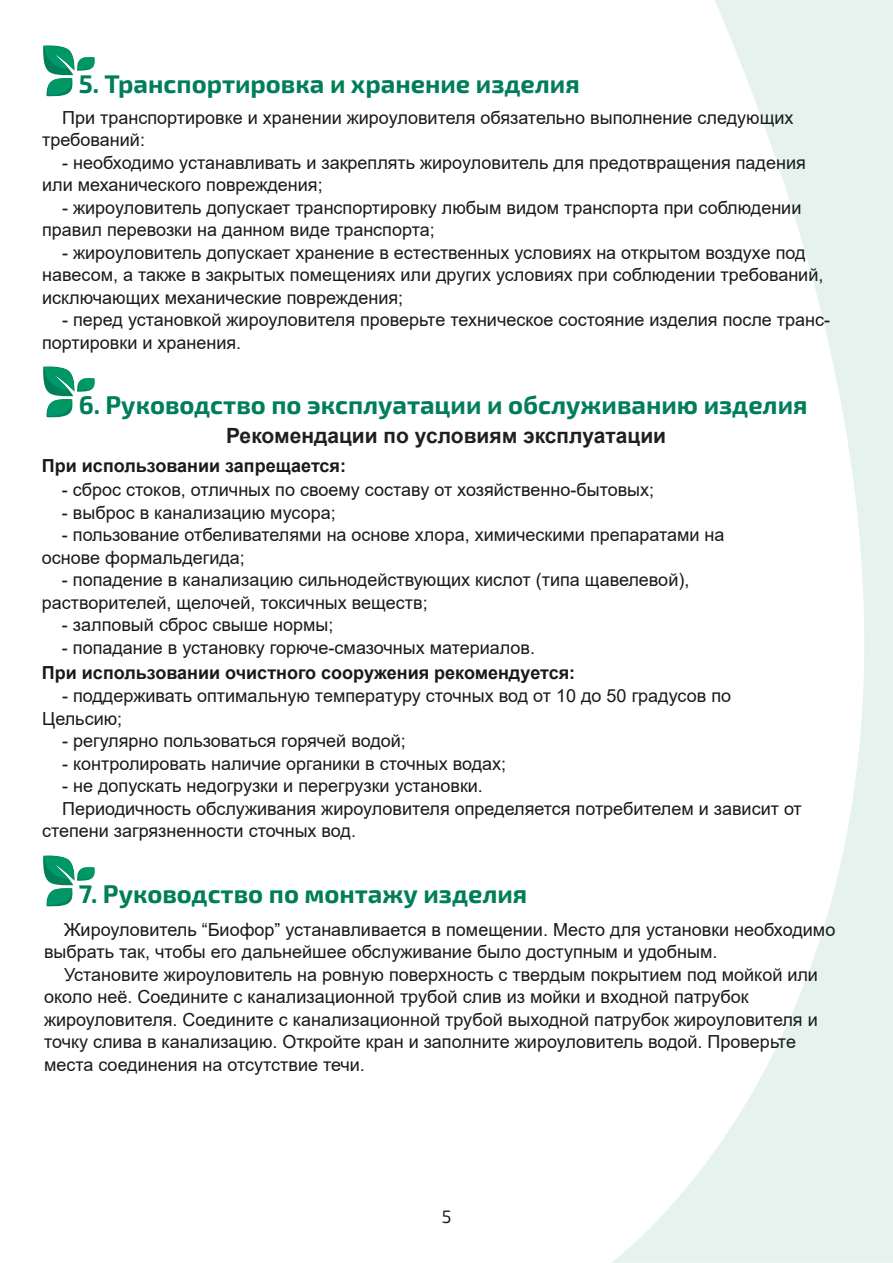
<style>
.page{position:relative;width:893px;height:1263px;background:#fff}
.page>*{position:absolute;margin:0;border:0;box-sizing:border-box;transform-origin:0 0}
.t1{font:700 25.5px "Exo 2.0";color:#007e59}
.t2{font:700 21px "Arial";color:#231f20}
.t3{font:18px/22.5px "Arial";color:#171a1d}
.t4{font:700 18px "Arial";color:#171a1d}
.t5{font:18px "Exo 2.0";color:#231f20}
</style>
<div class="page">
<svg style="left:612px;top:0;width:281px;height:1263px"></svg>
<svg style="left:43px;top:45px;width:52px;height:52px"></svg>
<svg style="left:43px;top:366px;width:52px;height:52px"></svg>
<svg style="left:43px;top:855px;width:52px;height:52px"></svg>
<h1 class="t1" style="left:79px;top:69px;width:502px">5. Транспортировка и хранение изделия</h1>
<p class="t3" style="left:42px;top:106px;width:753px;text-indent:20px">При транспортировке и хранении жироуловителя обязательно выполнение следующих требований:</p>
<p class="t3" style="left:42px;top:151px;width:765px;text-indent:20px">- необходимо устанавливать и закреплять жироуловитель для предотвращения падения или механического повреждения;</p>
<p class="t3" style="left:42px;top:196px;width:761px;text-indent:20px">- жироуловитель допускает транспортировку любым видом транспорта при соблюдении правил перевозки на данном виде транспорта;</p>
<p class="t3" style="left:42px;top:241px;width:783px;text-indent:20px">- жироуловитель допускает хранение в естественных условиях на открытом воздухе под навесом, а также в закрытых помещениях или других условиях при соблюдении требований, исключающих механические повреждения;</p>
<p class="t3" style="left:42px;top:309px;width:789px;text-indent:20px">- перед установкой жироуловителя проверьте техническое состояние изделия после транс&shy;портировки и хранения.</p>
<h1 class="t1" style="left:79px;top:390px;width:730px">6. Руководство по эксплуатации и обслуживанию изделия</h1>
<p class="t2" style="left:226px;top:421px;width:441px">Рекомендации по условиям эксплуатации</p>
<p class="t4" style="left:42px;top:453px;width:306px">При использовании запрещается:</p>
<p class="t3" style="left:62px;top:478px;width:594px">- сброс стоков, отличных по своему составу от хозяйственно-бытовых;</p>
<p class="t3" style="left:62px;top:501px;width:275px">- выброс в канализацию мусора;</p>
<p class="t3" style="left:42px;top:523px;width:684px;text-indent:20px">- пользование отбеливателями на основе хлора, химическими препаратами на основе формальдегида;</p>
<p class="t3" style="left:42px;top:568px;width:649px;text-indent:20px">- попадение в канализацию сильнодействующих кислот (типа щавелевой), растворителей, щелочей, токсичных веществ;</p>
<p class="t3" style="left:62px;top:613px;width:273px">- залповый сброс свыше нормы;</p>
<p class="t3" style="left:62px;top:636px;width:475px">- попадание в установку горюче-смазочных материалов.</p>
<p class="t4" style="left:42px;top:660px;width:535px">При использовании очистного сооружения рекомендуется:</p>
<p class="t3" style="left:42px;top:684px;width:690px;text-indent:20px">- поддерживать оптимальную температуру сточных вод от 10 до 50 градусов по<br>Цельсию;</p>
<p class="t3" style="left:62px;top:729px;width:345px">- регулярно пользоваться горячей водой;</p>
<p class="t3" style="left:62px;top:752px;width:446px">- контролировать наличие органики в сточных водах;</p>
<p class="t3" style="left:62px;top:774px;width:422px">- не допускать недогрузки и перегрузки установки.</p>
<p class="t3" style="left:62px;top:797px;width:741px">Периодичность обслуживания жироуловителя определяется потребителем и зависит от</p>
<p class="t3" style="left:42px;top:819px;width:315px">степени загрязненности сточных вод.</p>
<h1 class="t1" style="left:79px;top:879px;width:450px">7. Руководство по монтажу изделия</h1>
<p class="t3" style="left:44px;top:918px;width:793px;text-indent:20px">Жироуловитель “Биофор” устанавливается в помещении. Место для установки необходимо выбрать так, чтобы его дальнейшее обслуживание было доступным и удобным.</p>
<p class="t3" style="left:44px;top:963px;width:775px;text-indent:20px">Установите жироуловитель на ровную поверхность с твердым покрытием под мойкой или около неё. Соедините с канализационной трубой слив из мойки и входной патрубок жироуловителя. Соедините с канализационной трубой выходной патрубок жироуловителя и точку слива в канализацию. Откройте кран и заполните жироуловитель водой. Проверьте места соединения на отсутствие течи.</p>
<p class="t5" style="left:442px;top:1206px;width:11px">5</p>
</div>
